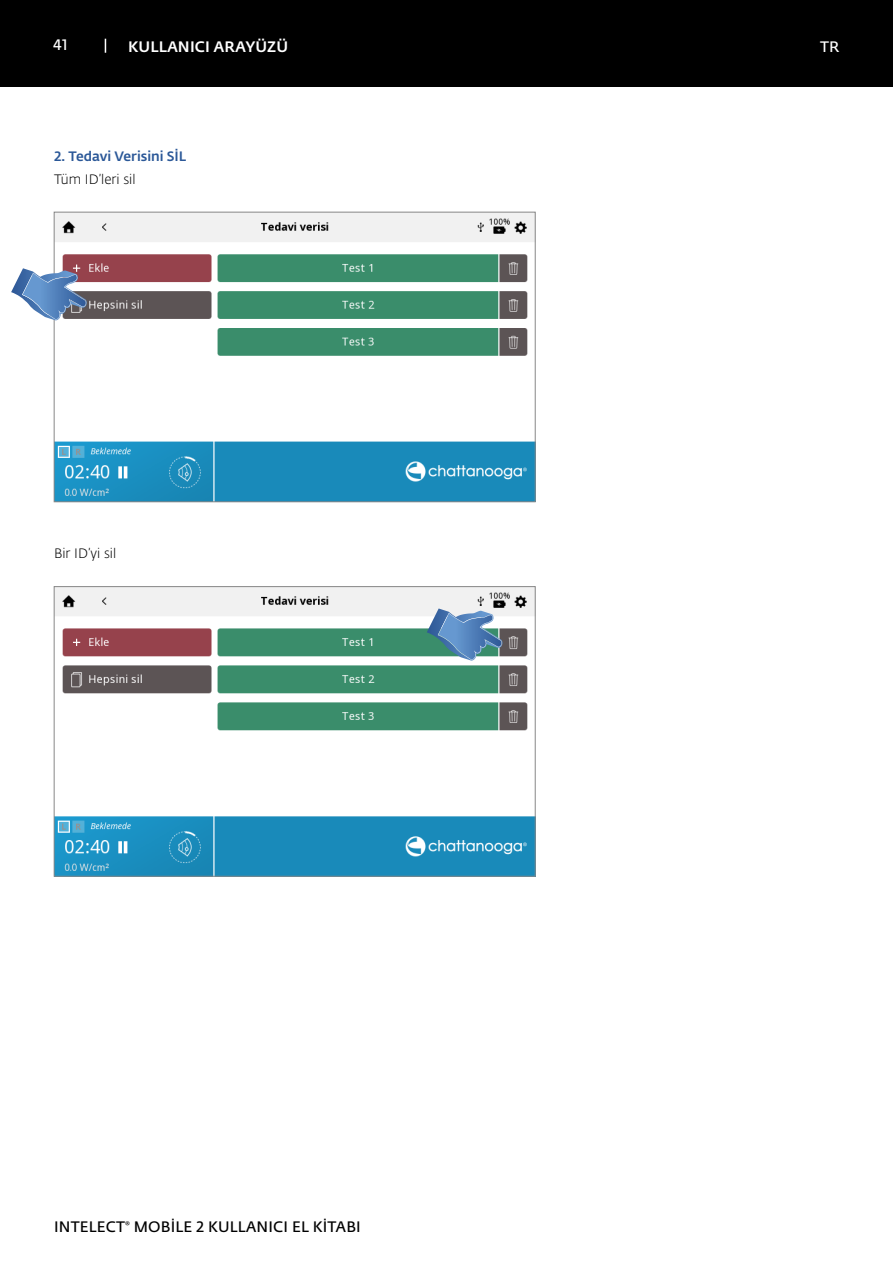
<style>
.page{position:relative;width:893px;height:1263px;background:#fff}
.page>*{position:absolute;margin:0;border:0;box-sizing:border-box;transform-origin:0 0}
.t1{font:600 15px "Fedra Sans Alt Pro";letter-spacing:.01em;color:#000}
.t2{font:500 15px "Fedra Sans Alt Pro";letter-spacing:.01em;color:#fff}
.t3{font:600 15px "Fedra Sans Alt Pro";color:#fff}
.Basic_Body{font:300 13.5px "Fedra Sans Alt Pro";color:#000}
.Basic_Body-2{font:500 13.5px "Fedra Sans Alt Pro";color:#2b5898}
</style>
<div class="page">
<div style="left:0;top:0;width:893px;height:87px;background:#000"></div>
<svg style="left:105px;top:39px;width:1px;height:14px"></svg>
<img style="left:56px;top:214px;width:477px;height:286px">
<div style="left:54px;top:212px;width:481px;height:290px;border:1px solid #878787"></div>
<img style="left:56px;top:588px;width:477px;height:286px">
<div style="left:54px;top:586px;width:481px;height:290px;border:1px solid #878787"></div>
<svg style="left:11px;top:268px;width:76px;height:52px"></svg>
<svg style="left:427px;top:608px;width:76px;height:52px"></svg>
<p class="t3" style="left:53px;top:34px;width:16px">41</p>
<p class="t2" style="left:128px;top:35px;width:162px">KULLANICI ARAYÜZÜ</p>
<p class="t3" style="left:820px;top:36px;width:21px">TR</p>
<p class="Basic_Body-2" style="left:54px;top:146px;width:134px">2. Tedavi Verisini SİL</p>
<p class="Basic_Body" style="left:54px;top:170px;width:83px">Tüm ID’leri sil</p>
<p class="Basic_Body" style="left:54px;top:545px;width:64px">Bir ID’yi sil</p>
<p class="t1" style="left:54px;top:1216px;width:308px">INTELECT<sup>®</sup> MOBILE 2 KULLANICI EL KITABI</p>
</div>
